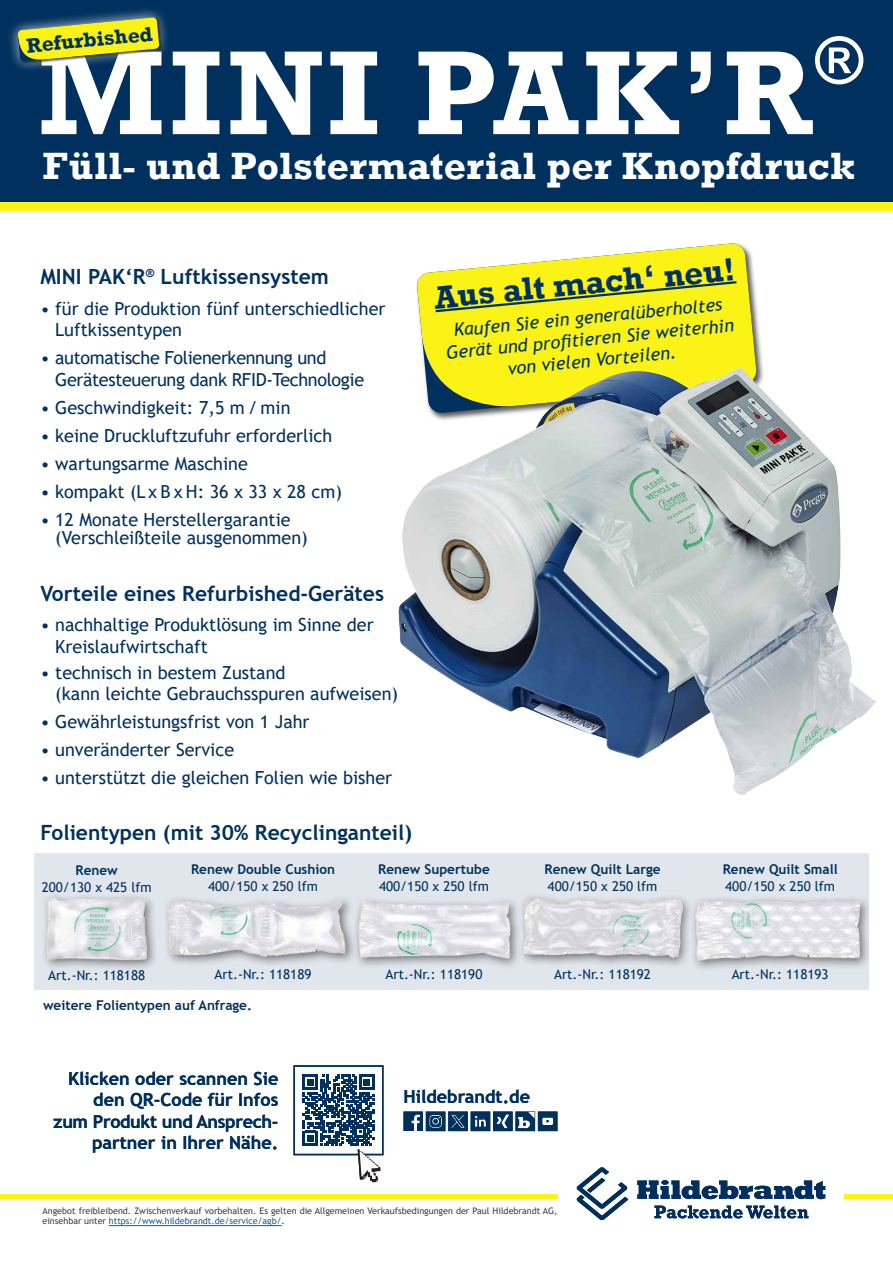
<style>
.page{position:relative;width:893px;height:1263px;background:#fff}
.page>*{position:absolute;margin:0;border:0;box-sizing:border-box;transform-origin:0 0}
.t1{font:700 121.5px "Rockwell";letter-spacing:.045em;color:#fff}
.t2{font:700 39px "Rockwell";letter-spacing:.01em;color:#fff}
.t3{font:700 33px "Rockwell";color:#00315e}
.t4{font:700 21px "Trebuchet MS";color:#00315e}
.t5{font:700 21px "Rockwell";color:#00315e}
.t6{font:18px/21.6px "Trebuchet MS";color:#00315e}
.t7{font:700 18px/21.6px "Trebuchet MS";color:#00315e;text-align:right}
.t8{font:italic 18px/21.6px "Trebuchet MS";color:#00315e;text-align:center}
.t9{font:18px/21.6px "Trebuchet MS";letter-spacing:-.02em;color:#00315e}
.t10{font:13.5px "Trebuchet MS";color:#00315e}
.t11{font:700 13.5px "Trebuchet MS";color:#00315e}
.t12{font:9px/10.8px "Trebuchet MS";color:#3e3e3f}
.s1{color:#175d9e}
.s2{color:#262829}
</style>
<div class="page">
<hr style="left:109px;top:1225px;width:173px;height:1px;background:#175d9e">
<div style="left:844px;top:1194px;width:49px;height:5px;background:#fbf315"></div>
<svg style="left:637px;top:1180px;width:188px;height:19px"></svg>
<svg style="left:654px;top:1205px;width:154px;height:13px"></svg>
<svg style="left:577px;top:1167px;width:51px;height:53px"></svg>
<div style="left:0;top:1194px;width:558px;height:5px;background:#fbf315"></div>
<div style="left:293px;top:1065px;width:90px;height:90px;border:2px solid #00315e"></div>
<div style="left:360px;top:1151px;width:22px;height:32px;background:#231f20;opacity:.75"></div>
<svg style="left:303px;top:1075px;width:77px;height:107px"></svg>
<svg style="left:403px;top:1111px;width:154px;height:20px"></svg>
<div style="left:0;top:0;width:893px;height:204px;background:#00315e"></div>
<div style="left:0;top:202px;width:893px;height:9px;background:#fbf315"></div>
<div style="left:416px;top:242px;width:349px;height:179px;background:#231f20;opacity:.75"></div>
<svg style="left:417px;top:243px;width:340px;height:124px;fill:#fbf315"></svg>
<svg style="left:433px;top:280px;width:306px;height:34px;background:#eae619"></svg>
<img style="left:398px;top:367px;width:478px;height:428px">
<svg style="left:10px;top:10px;width:157px;height:60px"></svg>
<div style="left:34px;top:853px;width:834px;height:137px;background:#e1e6ec"></div>
<div style="left:41px;top:891px;width:117px;height:81px;background:#231f20;opacity:.6"></div>
<img style="left:45px;top:895px;width:103px;height:69px">
<div style="left:163px;top:894px;width:194px;height:74px;background:#231f20;opacity:.6"></div>
<img style="left:167px;top:895px;width:180px;height:67px">
<div style="left:690px;top:895px;width:181px;height:76px;background:#231f20;opacity:.6"></div>
<img style="left:694px;top:895px;width:169px;height:69px">
<div style="left:518px;top:892px;width:176px;height:77px;background:#231f20;opacity:.6"></div>
<img style="left:521px;top:892px;width:162px;height:70px">
<div style="left:353px;top:895px;width:169px;height:74px;background:#231f20;opacity:.6"></div>
<img style="left:357px;top:895px;width:154px;height:68px">
<p class="t5" style="left:25px;top:33px;width:128px;rotate:-5deg">Refurbished</p>
<h1 class="t1" style="left:38px;top:20px;width:826px">MINI PAK’R<sup>®</sup></h1>
<h2 class="t2" style="left:43px;top:142px;width:814px">Füll- und Polstermaterial per Knopfdruck</h2>
<p class="t4" style="left:40px;top:264px;width:290px">MINI PAK‘R<sup>®</sup> Luftkissensystem</p>
<p class="t6" style="left:55px;top:297px;width:332px;text-indent:-15px">• für die Produktion fünf unterschiedlicher<br>Luftkissentypen</p>
<p class="t9" style="left:55px;top:347px;width:310px;text-indent:-15px">• automatische Folienerkennung und<br>Gerätesteuerung dank RFID-Technologie</p>
<p class="t6" style="left:40px;top:396px;width:252px">• Geschwindigkeit: 7,5 m / min</p>
<p class="t6" style="left:40px;top:424px;width:293px">• keine Druckluftzufuhr erforderlich</p>
<p class="t6" style="left:40px;top:452px;width:209px">• wartungsarme Maschine</p>
<p class="t6" style="left:40px;top:480px;width:303px">• kompakt (L x B x H: 36 x 33 x 28 cm)</p>
<p class="t6" style="left:55px;top:510px;width:254px;line-height:18.8px;text-indent:-15px">• 12 Monate Herstellergarantie (Verschleißteile ausgenommen)</p>
<p class="t4" style="left:40px;top:580px;width:345px">Vorteile eines Refurbished-Gerätes</p>
<p class="t6" style="left:55px;top:614px;width:320px;text-indent:-15px">• nachhaltige Produktlösung im Sinne der<br>Kreislaufwirtschaft</p>
<p class="t6" style="left:55px;top:661px;width:344px;text-indent:-15px">• technisch in bestem Zustand<br>(kann leichte Gebrauchsspuren aufweisen)</p>
<p class="t6" style="left:40px;top:711px;width:271px">• Gewährleistungsfrist von 1 Jahr</p>
<p class="t6" style="left:40px;top:739px;width:195px">• unveränderter Service</p>
<p class="t6" style="left:40px;top:767px;width:353px">• unterstützt die gleichen Folien wie bisher</p>
<p class="t4" style="left:40px;top:819px;width:373px">Folientypen (mit 30% Recyclinganteil)</p>
<h3 class="t3" style="left:433px;top:276px;width:304px;rotate:-5deg">Aus alt mach‘ neu!</h3>
<p class="t8" style="left:443px;top:319px;width:290px;rotate:-5deg">Kaufen Sie ein generalüberholtes<br>Gerät und profi tieren Sie weiterhin von vielen Vorteilen.</p>
<p class="t11" style="left:76px;top:862px;width:44px">Renew</p>
<p class="t10" style="left:42px;top:878px;width:111px">200/130 x 425 lfm</p>
<p class="t10" style="left:48px;top:967px;width:98px">Art.-Nr.: 118188</p>
<p class="t11" style="left:191px;top:861px;width:146px">Renew Double Cushion</p>
<p class="t10" style="left:208px;top:877px;width:111px">400/150 x 250 lfm</p>
<p class="t10" style="left:215px;top:966px;width:98px">Art.-Nr.: 118189</p>
<p class="t11" style="left:43px;top:997px;width:210px">weitere Folientypen auf Anfrage.</p>
<p class="t7" style="left:53px;top:1067px;width:227px">Klicken oder scannen Sie den QR-Code für Infos<br>zum Produkt und Ansprech&shy;partner in Ihrer Nähe.</p>
<p class="t11" style="left:378px;top:861px;width:113px">Renew Supertube</p>
<p class="t10" style="left:379px;top:877px;width:111px">400/150 x 250 lfm</p>
<p class="t10" style="left:385px;top:966px;width:98px">Art.-Nr.: 118190</p>
<p class="t11" style="left:544px;top:861px;width:118px">Renew Quilt Large</p>
<p class="t10" style="left:548px;top:877px;width:111px">400/150 x 250 lfm</p>
<p class="t10" style="left:554px;top:966px;width:98px">Art.-Nr.: 118192</p>
<p class="t7" style="left:403px;top:1085px;width:128px">Hildebrandt.de</p>
<p class="t12" style="left:43px;top:1205px;width:517px">Angebot freibleibend. Zwischenverkauf vorbehalten. Es gelten die Allgemeinen Verkaufsbedingungen der Paul Hildebrandt AG, einsehbar unter <span class="s1">https://www.hildebrandt.de/service/agb/</span><span class="s2">.</span></p>
<p class="t11" style="left:723px;top:861px;width:117px">Renew Quilt Small</p>
<p class="t10" style="left:725px;top:877px;width:111px">400/150 x 250 lfm</p>
<p class="t10" style="left:732px;top:966px;width:98px">Art.-Nr.: 118193</p>
</div>
